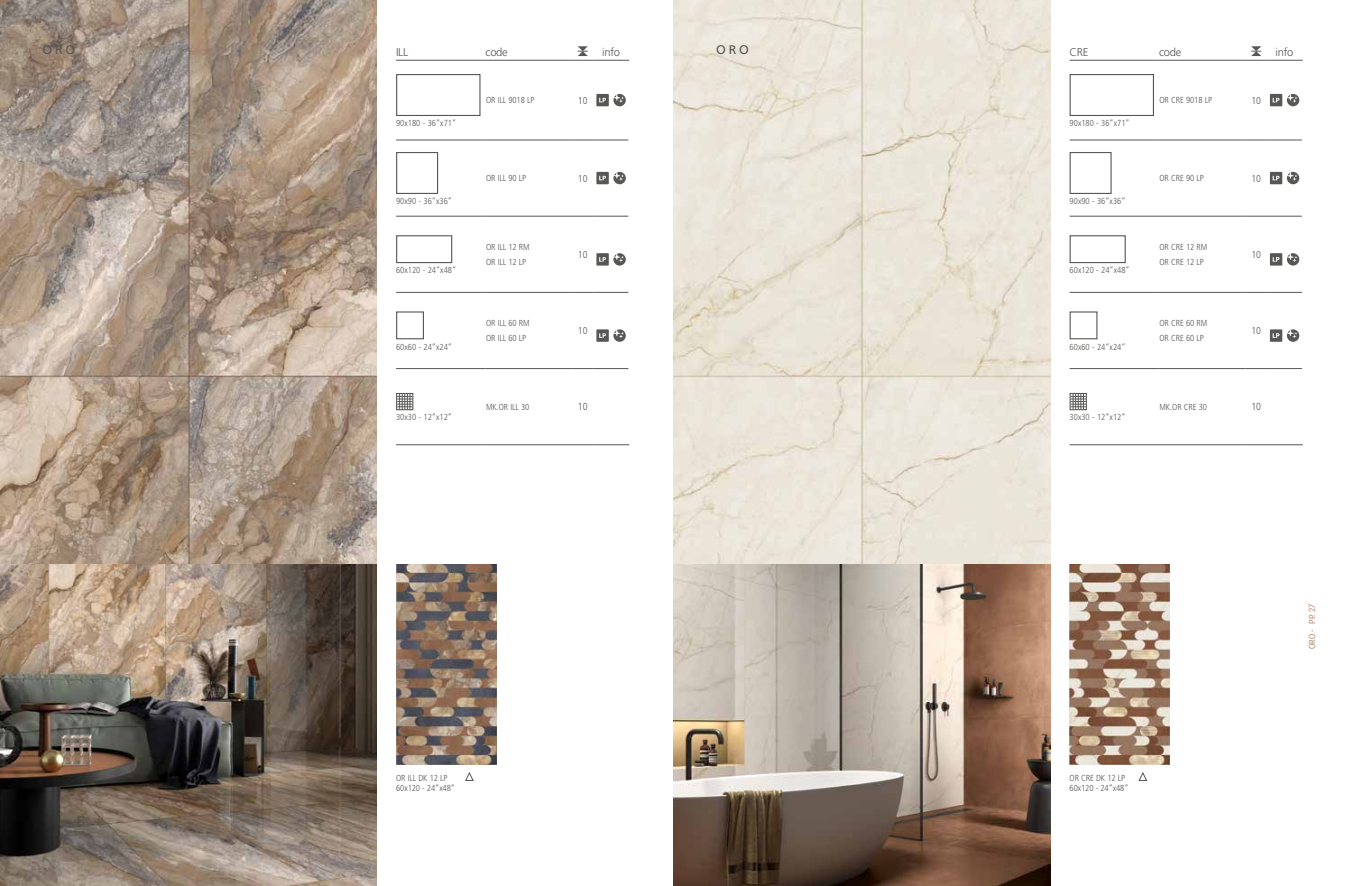
<style>
.page{position:relative;width:1347px;height:886px;background:#fff}
.page>*{position:absolute;margin:0;border:0;box-sizing:border-box;transform-origin:0 0}
.t1{font:12.5px "Frutiger";letter-spacing:.225em;color:#575756}
.t2{font:300 11.25px "Frutiger";letter-spacing:-.025em;color:#575756}
.t3{font:300 condensed 10.12px "Frutiger";color:#575756}
.t4{font:300 condensed 10px "Frutiger";color:#575756}
.t5{font:9.38px "Bell Centennial Address";letter-spacing:.02em;color:#ad7f66}
.t6{font:300 condensed 8.75px/15px "Frutiger";letter-spacing:-.01em;color:#575756}
</style>
<div class="page">
<img style="left:0;top:0;width:376px;height:564px">
<img style="left:673px;top:0;width:377px;height:564px">
<img style="left:1069px;top:564px;width:100px;height:200px">
<svg style="left:1138px;top:772px;width:9px;height:9px"></svg>
<hr style="left:1069px;top:60px;width:90px;height:1px;background:#575756">
<hr style="left:1069px;top:140px;width:90px;height:1px;background:#575756">
<hr style="left:1069px;top:216px;width:90px;height:1px;background:#575756">
<hr style="left:1069px;top:292px;width:90px;height:1px;background:#575756">
<hr style="left:1069px;top:368px;width:90px;height:1px;background:#575756">
<hr style="left:1159px;top:60px;width:86px;height:1px;background:#575756">
<hr style="left:1159px;top:140px;width:86px;height:1px;background:#575756">
<hr style="left:1159px;top:216px;width:86px;height:1px;background:#575756">
<hr style="left:1159px;top:292px;width:86px;height:1px;background:#575756">
<hr style="left:1159px;top:368px;width:86px;height:1px;background:#575756">
<hr style="left:1266px;top:60px;width:36px;height:1px;background:#575756">
<svg style="left:1245px;top:140px;width:21px;height:1px"></svg>
<hr style="left:1266px;top:140px;width:35px;height:1px;background:#575756">
<svg style="left:1245px;top:216px;width:21px;height:1px"></svg>
<hr style="left:1266px;top:216px;width:35px;height:1px;background:#575756">
<svg style="left:1245px;top:292px;width:21px;height:1px"></svg>
<hr style="left:1266px;top:292px;width:35px;height:1px;background:#575756">
<svg style="left:1245px;top:368px;width:21px;height:1px"></svg>
<hr style="left:1266px;top:368px;width:35px;height:1px;background:#575756">
<hr style="left:1069px;top:444px;width:90px;height:1px;background:#575756">
<hr style="left:1159px;top:444px;width:86px;height:1px;background:#575756">
<svg style="left:1245px;top:444px;width:21px;height:1px"></svg>
<hr style="left:1266px;top:444px;width:36px;height:1px;background:#575756">
<svg style="left:1245px;top:46px;width:21px;height:15px"></svg>
<div style="left:1069px;top:74px;width:85px;height:42px;border:1px solid #575756"></div>
<svg style="left:1269px;top:94px;width:30px;height:12px"></svg>
<div style="left:1069px;top:152px;width:42px;height:42px;border:1px solid #575756"></div>
<svg style="left:1269px;top:172px;width:30px;height:12px"></svg>
<div style="left:1069px;top:235px;width:56px;height:28px;border:1px solid #575756"></div>
<svg style="left:1269px;top:253px;width:30px;height:13px"></svg>
<div style="left:1069px;top:311px;width:28px;height:28px;border:1px solid #575756"></div>
<svg style="left:1269px;top:329px;width:30px;height:13px"></svg>
<svg style="left:1071px;top:395px;width:13px;height:13px"></svg>
<div style="left:1069px;top:393px;width:17px;height:17px;border:1px solid #575756"></div>
<img style="left:673px;top:564px;width:377px;height:322px">
<svg style="left:465px;top:772px;width:9px;height:9px"></svg>
<img style="left:396px;top:564px;width:100px;height:200px">
<hr style="left:396px;top:60px;width:89px;height:1px;background:#575756">
<hr style="left:396px;top:140px;width:89px;height:1px;background:#575756">
<hr style="left:396px;top:216px;width:89px;height:1px;background:#575756">
<hr style="left:396px;top:292px;width:89px;height:1px;background:#575756">
<hr style="left:396px;top:368px;width:89px;height:1px;background:#575756">
<hr style="left:485px;top:60px;width:87px;height:1px;background:#575756">
<hr style="left:485px;top:140px;width:87px;height:1px;background:#575756">
<hr style="left:485px;top:216px;width:87px;height:1px;background:#575756">
<hr style="left:485px;top:292px;width:87px;height:1px;background:#575756">
<hr style="left:485px;top:368px;width:87px;height:1px;background:#575756">
<hr style="left:593px;top:60px;width:36px;height:1px;background:#575756">
<svg style="left:572px;top:140px;width:21px;height:1px"></svg>
<hr style="left:593px;top:140px;width:35px;height:1px;background:#575756">
<svg style="left:572px;top:216px;width:21px;height:1px"></svg>
<hr style="left:593px;top:216px;width:35px;height:1px;background:#575756">
<svg style="left:572px;top:292px;width:21px;height:1px"></svg>
<hr style="left:593px;top:292px;width:35px;height:1px;background:#575756">
<svg style="left:572px;top:368px;width:21px;height:1px"></svg>
<hr style="left:593px;top:368px;width:35px;height:1px;background:#575756">
<hr style="left:396px;top:444px;width:89px;height:1px;background:#575756">
<hr style="left:485px;top:444px;width:87px;height:1px;background:#575756">
<svg style="left:572px;top:444px;width:21px;height:1px"></svg>
<hr style="left:593px;top:444px;width:36px;height:1px;background:#575756">
<svg style="left:572px;top:46px;width:21px;height:15px"></svg>
<div style="left:396px;top:74px;width:84px;height:42px;border:1px solid #575756"></div>
<svg style="left:596px;top:94px;width:30px;height:12px"></svg>
<div style="left:396px;top:152px;width:42px;height:42px;border:1px solid #575756"></div>
<svg style="left:596px;top:172px;width:30px;height:12px"></svg>
<div style="left:396px;top:235px;width:56px;height:28px;border:1px solid #575756"></div>
<svg style="left:596px;top:253px;width:30px;height:13px"></svg>
<div style="left:396px;top:311px;width:28px;height:28px;border:1px solid #575756"></div>
<svg style="left:596px;top:329px;width:30px;height:13px"></svg>
<svg style="left:398px;top:395px;width:13px;height:13px"></svg>
<div style="left:396px;top:393px;width:17px;height:17px;border:1px solid #575756"></div>
<img style="left:0;top:564px;width:376px;height:322px">
<h1 class="t1" style="left:43px;top:42px;width:34px">ORO</h1>
<p class="t2" style="left:396px;top:45px;width:13px">ILL</p>
<p class="t2" style="left:485px;top:45px;width:24px">code</p>
<p class="t2" style="left:602px;top:45px;width:19px">info</p>
<p class="t6" style="left:396px;top:116px;width:62px">90x180 - 36”x71”</p>
<p class="t6" style="left:396px;top:194px;width:58px">90x90 - 36”x36”</p>
<p class="t6" style="left:396px;top:263px;width:62px">60x120 - 24”x48”</p>
<p class="t6" style="left:396px;top:339px;width:58px">60x60 - 24”x24”</p>
<p class="t6" style="left:396px;top:410px;width:58px">30x30 - 12”x12”</p>
<p class="t6" style="left:486px;top:93px;width:50px">OR ILL 9018 LP</p>
<p class="t4" style="left:578px;top:95px;width:11px">10</p>
<p class="t6" style="left:486px;top:171px;width:42px">OR ILL 90 LP</p>
<p class="t4" style="left:578px;top:173px;width:11px">10</p>
<p class="t6" style="left:486px;top:240px;width:45px">OR ILL 12 RM<br>OR ILL 12 LP</p>
<p class="t4" style="left:578px;top:249px;width:11px">10</p>
<p class="t6" style="left:486px;top:316px;width:45px">OR ILL 60 RM<br>OR ILL 60 LP</p>
<p class="t4" style="left:578px;top:325px;width:11px">10</p>
<p class="t6" style="left:486px;top:399px;width:45px">MK.OR ILL 30</p>
<p class="t3" style="left:578px;top:401px;width:11px">10</p>
<h1 class="t1" style="left:716px;top:42px;width:34px">ORO</h1>
<p class="t6" style="left:396px;top:773px;width:60px;line-height:10px">OR ILL DK 12 LP<br>60x120 - 24”x48”</p>
<p class="t2" style="left:1069px;top:45px;width:20px">CRE</p>
<p class="t2" style="left:1159px;top:45px;width:24px">code</p>
<p class="t2" style="left:1275px;top:45px;width:19px">info</p>
<p class="t6" style="left:1069px;top:116px;width:62px">90x180 - 36”x71”</p>
<p class="t6" style="left:1069px;top:194px;width:58px">90x90 - 36”x36”</p>
<p class="t6" style="left:1069px;top:263px;width:62px">60x120 - 24”x48”</p>
<p class="t6" style="left:1069px;top:339px;width:58px">60x60 - 24”x24”</p>
<p class="t6" style="left:1069px;top:410px;width:58px">30x30 - 12”x12”</p>
<p class="t6" style="left:1159px;top:93px;width:54px">OR CRE 9018 LP</p>
<p class="t4" style="left:1251px;top:95px;width:11px">10</p>
<p class="t6" style="left:1159px;top:171px;width:46px">OR CRE 90 LP</p>
<p class="t4" style="left:1251px;top:173px;width:11px">10</p>
<p class="t6" style="left:1159px;top:240px;width:49px">OR CRE 12 RM<br>OR CRE 12 LP</p>
<p class="t4" style="left:1251px;top:249px;width:11px">10</p>
<p class="t6" style="left:1159px;top:316px;width:49px">OR CRE 60 RM<br>OR CRE 60 LP</p>
<p class="t4" style="left:1251px;top:325px;width:11px">10</p>
<p class="t6" style="left:1159px;top:399px;width:49px">MK.OR CRE 30</p>
<p class="t3" style="left:1251px;top:401px;width:11px">10</p>
<p class="t6" style="left:1069px;top:773px;width:60px;line-height:10px">OR CRE DK 12 LP<br>60x120 - 24”x48”</p>
<p class="t5" style="left:1306px;top:649px;width:47px;rotate:-90deg">ORO - PP. 27</p>
</div>
